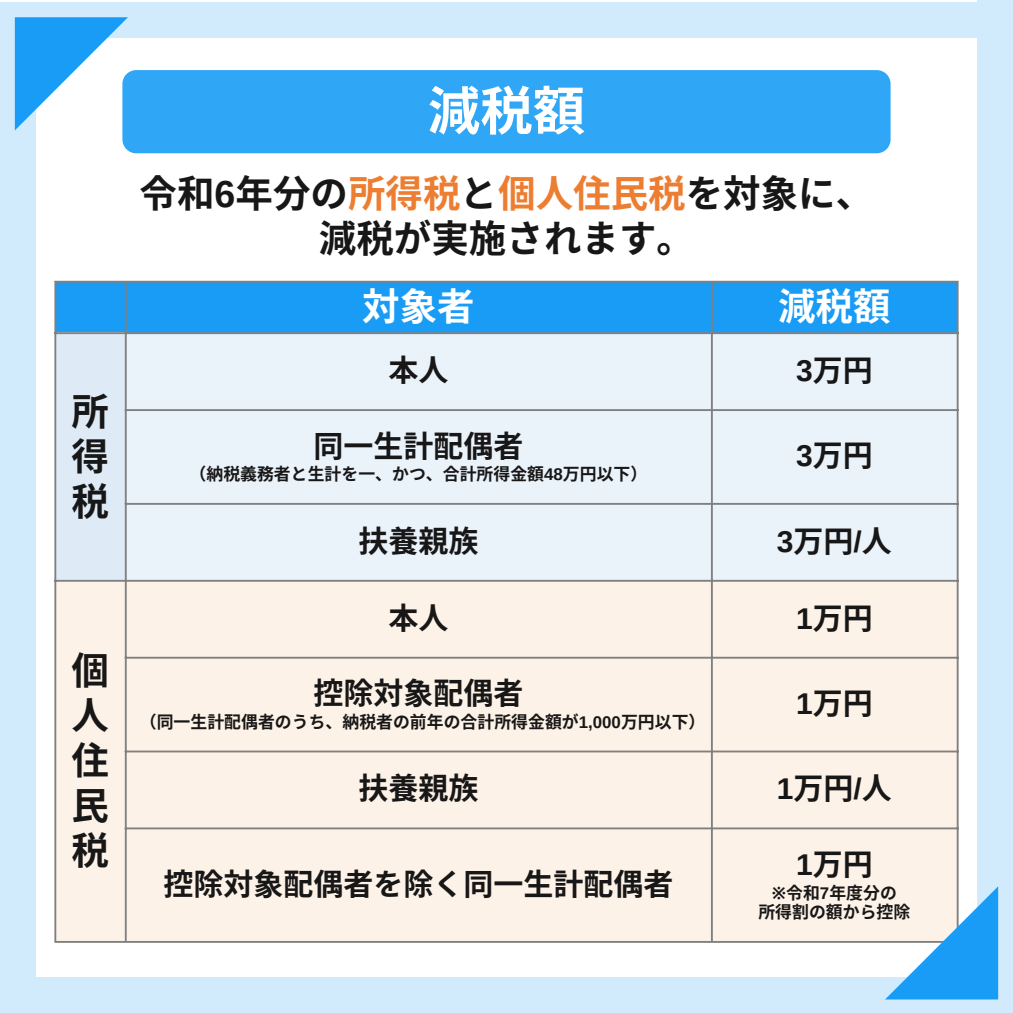
<style>
.page{position:relative;width:1013px;height:1013px;background:#fff}
.page>*{position:absolute;margin:0;border:0;box-sizing:border-box;transform-origin:0 0}
.t1{font:700 52.5px "Noto Sans CJ Ksc";color:#fff}
.t2{font:700 37.5px/45px "Noto Sans CJ Ksc";color:#181717;text-align:justify}
.t3{font:700 37.5px "Noto Sans CJ Ksc";color:#fff}
.t4{font:700 30px "Noto Sans CJ Ksc";color:#181717}
.t5{font:700 16.88px "Noto Sans CJ Ksc";color:#181717}
.s1{font-family:"Arimo"}
.s2{color:#ed7d31}
.s3{font-family:"Noto Sans"}
</style>
<div class="page">
<div style="left:56px;top:283px;width:900px;height:49px;background:#189cf6"></div>
<div style="left:55px;top:333px;width:71px;height:248px;background:#deebf7"></div>
<div style="left:127px;top:334px;width:829px;height:246px;background:#eaf2fa"></div>
<div style="left:56px;top:581px;width:900px;height:360px;background:#fdf2e7"></div>
<hr style="left:54px;top:283px;width:2px;height:658px;background:#808080">
<hr style="left:125px;top:283px;width:2px;height:658px;background:#808080">
<hr style="left:711px;top:283px;width:1px;height:658px;background:#808080">
<hr style="left:956px;top:283px;width:2px;height:658px;background:#808080">
<hr style="left:54px;top:281px;width:904px;height:2px;background:#808080">
<hr style="left:54px;top:332px;width:904px;height:2px;background:#808080">
<hr style="left:125px;top:409px;width:833px;height:2px;background:#808080">
<hr style="left:125px;top:503px;width:833px;height:2px;background:#808080">
<hr style="left:54px;top:580px;width:904px;height:1px;background:#808080">
<hr style="left:125px;top:656px;width:833px;height:2px;background:#808080">
<hr style="left:125px;top:750px;width:833px;height:2px;background:#808080">
<hr style="left:125px;top:827px;width:833px;height:2px;background:#808080">
<hr style="left:54px;top:941px;width:904px;height:1px;background:#808080">
<div style="left:122px;top:70px;width:768px;height:83px;background:#2fa6f6"></div>
<div style="left:0;top:977px;width:1012px;height:35px;background:#d1ebfd"></div>
<div style="left:977px;top:0;width:35px;height:1012px;background:#d1ebfd"></div>
<div style="left:0;top:2px;width:1012px;height:35px;background:#d1ebfd"></div>
<div style="left:0;top:2px;width:36px;height:1010px;background:#d1ebfd"></div>
<svg style="left:15px;top:17px;width:113px;height:113px"></svg>
<svg style="left:885px;top:886px;width:113px;height:113px"></svg>
<p class="t2" style="left:71px;top:386px;width:39px">所得税</p>
<p class="t2" style="left:71px;top:645px;width:39px">個人住民税</p>
<p class="t1" style="left:428px;top:69px;width:157px">減税額</p>
<p class="t2" style="left:140px;top:168px;width:735px">令和<span class="s1">6</span>年分の<span class="s2">所得税</span>と<span class="s2">個人住民税</span>を対象に、</p>
<h1 class="t2" style="left:319px;top:213px;width:376px">減税が実施されます。</h1>
<p class="t3" style="left:362px;top:276px;width:114px">対象者</p>
<p class="t3" style="left:778px;top:276px;width:113px">減税額</p>
<p class="t4" style="left:388px;top:346px;width:60px">本人</p>
<p class="t4" style="left:796px;top:346px;width:78px"><span class="s1">3</span>万円</p>
<p class="t4" style="left:313px;top:421px;width:211px">同一生計配偶者</p>
<p class="t5" style="left:189px;top:461px;width:459px">（納税義務者と生計を一、かつ、合計所得金額<span class="s1">48</span>万円以下）</p>
<p class="t4" style="left:796px;top:431px;width:78px"><span class="s1">3</span>万円</p>
<p class="t4" style="left:358px;top:517px;width:120px">扶養親族</p>
<p class="t4" style="left:776px;top:517px;width:115px"><span class="s1">3</span>万円<span class="s1">/</span>人</p>
<p class="t4" style="left:388px;top:594px;width:60px">本人</p>
<p class="t4" style="left:796px;top:594px;width:78px"><span class="s1">1</span>万円</p>
<p class="t4" style="left:313px;top:669px;width:211px">控除対象配偶者</p>
<p class="t5" style="left:140px;top:708px;width:567px">（同一生計配偶者のうち、納税者の前年の合計所得金額が<span class="s1">1,000</span>万円以下）</p>
<p class="t4" style="left:796px;top:679px;width:78px"><span class="s1">1</span>万円</p>
<p class="t4" style="left:358px;top:764px;width:120px">扶養親族</p>
<p class="t4" style="left:776px;top:764px;width:115px"><span class="s1">1</span>万円<span class="s1">/</span>人</p>
<p class="t4" style="left:163px;top:859px;width:511px">控除対象配偶者を除く同一生計配偶者</p>
<p class="t4" style="left:796px;top:840px;width:78px"><span class="s1">1</span>万円</p>
<p class="t5" style="left:771px;top:879px;width:126px"><span class="s3">※</span>令和<span class="s1">7</span>年度分の</p>
<p class="t5" style="left:758px;top:898px;width:152px">所得割の額から控除</p>
</div>
